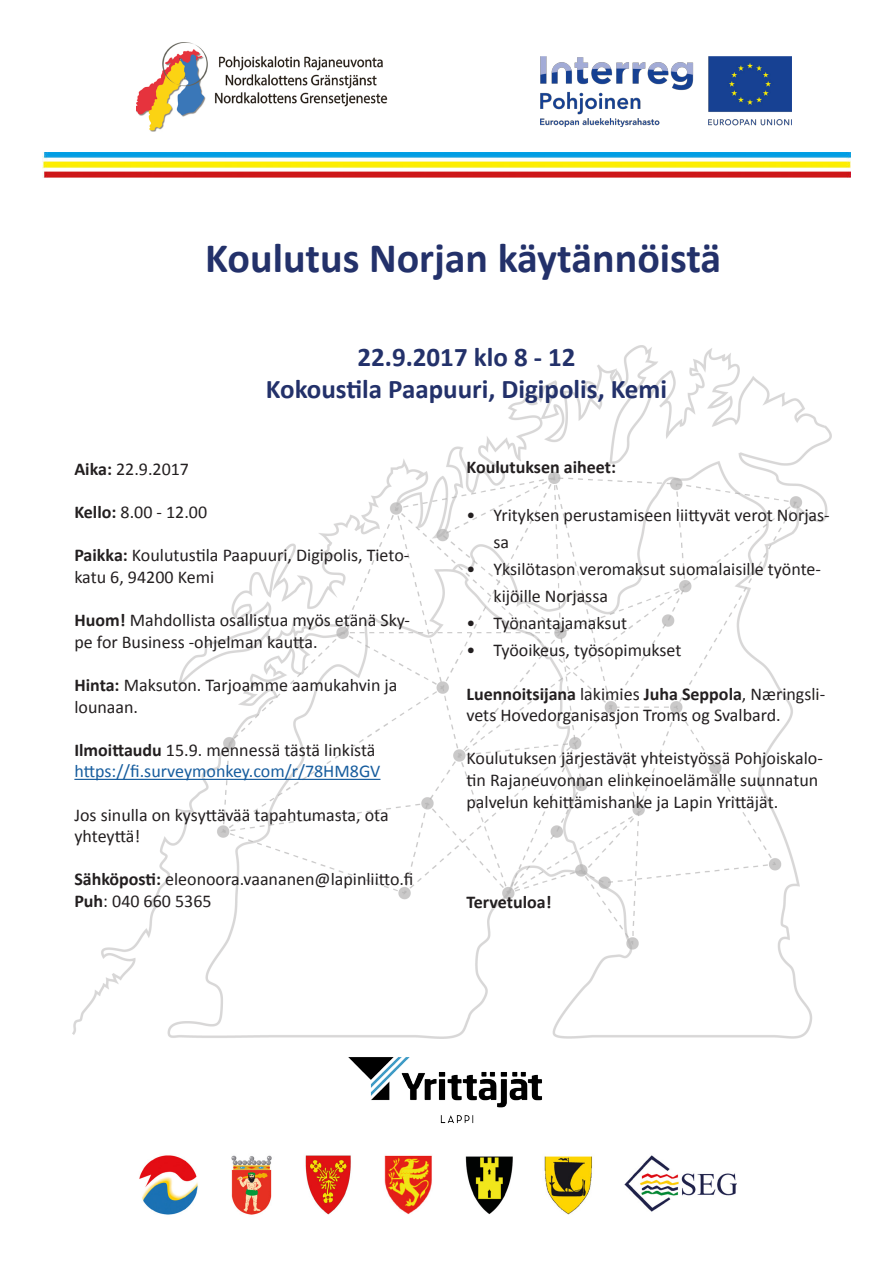
<style>
.page{position:relative;width:893px;height:1263px;background:#fff}
.page>*{position:absolute;margin:0;border:0;box-sizing:border-box;transform-origin:0 0}
.t1{font:700 42px "Calibri";color:#23316a}
.t2{font:700 27px "Calibri";color:#23316a}
.t3{font:18px/21.6px "Calibri";color:#231f20}
.t4{font:18px "Calibri";color:#175d9e}
.t5{font:700 18px "Calibri";color:#231f20}
.s1{font-weight:700}
</style>
<div class="page">
<img style="left:72px;top:345px;width:760px;height:694px">
<img style="left:540px;top:56px;width:252px;height:71px">
<img style="left:136px;top:43px;width:251px;height:88px">
<img style="left:139px;top:1155px;width:598px;height:60px">
<hr style="left:74px;top:779px;width:306px;height:1px;background:#175d9e">
<img style="left:43px;top:153px;width:807px;height:25px">
<img style="left:348px;top:1057px;width:194px;height:67px">
<p class="t1" style="left:205px;top:231px;width:518px">Koulutus Norjan käytännöistä</p>
<p class="t2" style="left:357px;top:340px;width:220px">22.9.2017 klo 8 - 12</p>
<p class="t2" style="left:266px;top:372px;width:403px">Kokoustila Paapuuri, Digipolis, Kemi</p>
<p class="t3" style="left:74px;top:458px;width:116px"><span class="s1">Aika:</span> 22.9.2017</p>
<p class="t3" style="left:74px;top:501px;width:134px"><span class="s1">Kello:</span> 8.00 - 12.00</p>
<p class="t3" style="left:74px;top:545px;width:336px"><span class="s1">Paikka:</span> Koulutustila Paapuuri, Digipolis, Tieto&shy;katu 6, 94200 Kemi</p>
<p class="t3" style="left:74px;top:609px;width:337px"><span class="s1">Huom!</span> Mahdollista osallistua myös etänä Sky&shy;pe for Business -ohjelman kautta.</p>
<p class="t3" style="left:74px;top:674px;width:325px"><span class="s1">Hinta:</span> Maksuton. Tarjoamme aamukahvin ja</p>
<p class="t3" style="left:74px;top:696px;width:65px">lounaan.</p>
<p class="t3" style="left:74px;top:739px;width:303px"><span class="s1">Ilmoittaudu</span> 15.9. mennessä tästä linkistä</p>
<p class="t4" style="left:74px;top:760px;width:308px">https://fi.surveymonkey.com/r/78HM8GV</p>
<p class="t3" style="left:74px;top:804px;width:316px">Jos sinulla on kysyttävää tapahtumasta, ota</p>
<p class="t3" style="left:74px;top:825px;width:68px">yhteyttä!</p>
<p class="t3" style="left:74px;top:869px;width:340px"><span class="s1">Sähköposti:</span> eleonoora.vaananen@lapinliitto.fi</p>
<p class="t3" style="left:74px;top:890px;width:139px"><span class="s1">Puh</span>: 040 660 5365</p>
<p class="t5" style="left:466px;top:455px;width:151px">Koulutuksen aiheet:</p>
<p class="t3" style="left:493px;top:502px;width:338px;line-height:27px;text-indent:-27px">• Yrityksen perustamiseen liittyvät verot Norjas&shy;sa</p>
<p class="t3" style="left:493px;top:556px;width:329px;line-height:27px;text-indent:-27px">• Yksilötason veromaksut suomalaisille työnte&shy;kijöille Norjassa</p>
<p class="t3" style="left:466px;top:613px;width:162px">• Työnantajamaksut</p>
<p class="t3" style="left:466px;top:640px;width:216px">• Työoikeus, työsopimukset</p>
<p class="t3" style="left:466px;top:683px;width:360px"><span class="s1">Luennoitsijana</span> lakimies <span class="s1">Juha Seppola</span>, Næringsli&shy;vets Hovedorganisasjon Troms og Svalbard.</p>
<p class="t3" style="left:466px;top:748px;width:358px">Koulutuksen järjestävät yhteistyössä Pohjoiskalo&shy;tin Rajaneuvonnan elinkeinoelämälle suunnatun</p>
<p class="t3" style="left:466px;top:791px;width:313px">palvelun kehittämishanke ja Lapin Yrittäjät.</p>
<p class="t5" style="left:466px;top:890px;width:87px">Tervetuloa!</p>
</div>
